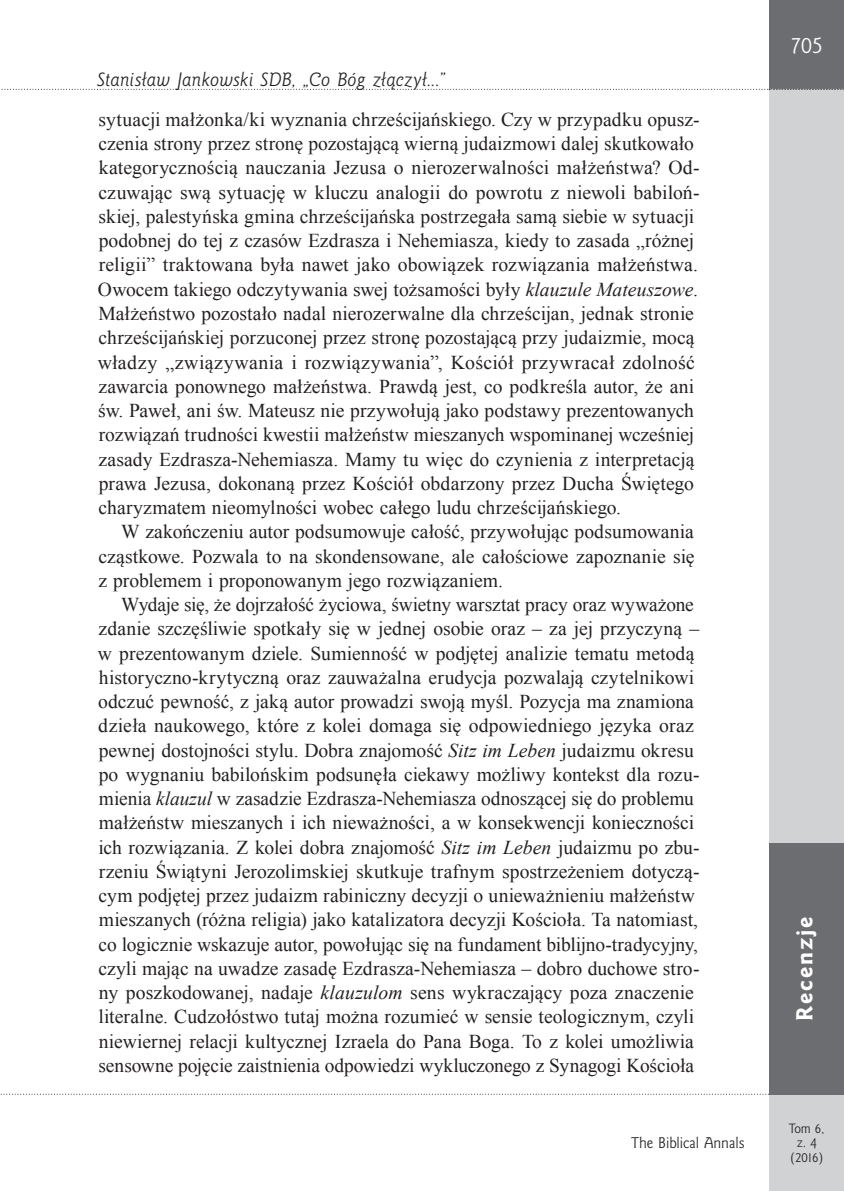
<style>
.page{position:relative;width:844px;height:1191px;background:#fff}
.page>*{position:absolute;margin:0;border:0;box-sizing:border-box;transform-origin:0 0}
.t1{font:21px "Goldy EFN Heavy";letter-spacing:.1em;color:#fff}
.t2{font:21px "Goldy EFN";color:#fff}
.Akapit{font:19.6px/24.3px "Times New Roman";color:#231f20}
.t3{font:italic 17.5px "Goldy EFN";letter-spacing:.01em;color:#231f20}
.t4{font:14px "Goldy EFN";color:#231f20}
.t5{font:12.25px/14.7px "Goldy EFN";color:#231f20;text-align:center}
.s1{font-style:italic}
</style>
<div class="page">
<div style="left:769px;top:0;width:74px;height:1191px;background:#d1d2d4"></div>
<div style="left:769px;top:0;width:74px;height:89px;background:#6c6d70"></div>
<svg style="left:1px;top:1093px;width:843px;height:1px"></svg>
<div style="left:769px;top:843px;width:74px;height:251px;background:#6c6d70"></div>
<svg style="left:1px;top:89px;width:843px;height:1px"></svg>
<p class="t3" style="left:97px;top:70px;width:349px">Stanisław Jankowski SDB, „Co Bóg złączył...”</p>
<p class="Akapit" style="left:98px;top:107px;width:603px">sytuacji małżonka/ki wyznania chrześcijańskiego. Czy w przypadku opusz&shy;czenia strony przez stronę pozostającą wierną judaizmowi dalej skutkowało kategorycznością nauczania Jezusa o nierozerwalności małżeństwa? Od&shy;czuwając swą sytuację w kluczu analogii do powrotu z niewoli babiloń&shy;skiej, palestyńska gmina chrześcijańska postrzegała samą siebie w sytuacji podobnej do tej z czasów Ezdrasza i Nehemiasza, kiedy to zasada „różnej religii” traktowana była nawet jako obowiązek rozwiązania małżeństwa.<br>Owocem takiego odczytywania swej tożsamości były <span class="s1">klauzule Mateuszowe</span>.<br>Małżeństwo pozostało nadal nierozerwalne dla chrześcijan, jednak stronie chrześcijańskiej porzuconej przez stronę pozostającą przy judaizmie, mocą władzy „związywania i rozwiązywania”, Kościół przywracał zdolność zawarcia ponownego małżeństwa. Prawdą jest, co podkreśla autor, że ani św. Paweł, ani św. Mateusz nie przywołują jako podstawy prezentowanych rozwiązań trudności kwestii małżeństw mieszanych wspominanej wcześniej zasady Ezdrasza-Nehemiasza. Mamy tu więc do czynienia z interpretacją prawa Jezusa, dokonaną przez Kościół obdarzony przez Ducha Świętego charyzmatem nieomylności wobec całego ludu chrześcijańskiego.</p>
<p class="Akapit" style="left:98px;top:519px;width:597px;text-align:justify;text-indent:23px">W zakończeniu autor podsumowuje całość, przywołując podsumowania cząstkowe. Pozwala to na skondensowane, ale całościowe zapoznanie się z problemem i proponowanym jego rozwiązaniem.</p>
<p class="Akapit" style="left:98px;top:592px;width:603px;text-indent:23px">Wydaje się, że dojrzałość życiowa, świetny warsztat pracy oraz wyważone zdanie szczęśliwie spotkały się w jednej osobie oraz – za jej przyczyną – w prezentowanym dziele. Sumienność w podjętej analizie tematu metodą historyczno-krytyczną oraz zauważalna erudycja pozwalają czytelnikowi odczuć pewność, z jaką autor prowadzi swoją myśl. Pozycja ma znamiona dzieła naukowego, które z kolei domaga się odpowiedniego języka oraz pewnej dostojności stylu. Dobra znajomość <span class="s1">Sitz im Leben</span> judaizmu okresu po wygnaniu babilońskim podsunęła ciekawy możliwy kontekst dla rozu&shy;mienia <span class="s1">klauzul</span> w zasadzie Ezdrasza-Nehemiasza odnoszącej się do problemu małżeństw mieszanych i ich nieważności, a w konsekwencji konieczności ich rozwiązania. Z kolei dobra znajomość <span class="s1">Sitz im Leben</span> judaizmu po zbu&shy;rzeniu Świątyni Jerozolimskiej skutkuje trafnym spostrzeżeniem dotyczą&shy;cym podjętej przez judaizm rabiniczny decyzji o unieważnieniu małżeństw mieszanych (różna religia) jako katalizatora decyzji Kościoła. Ta natomiast, co logicznie wskazuje autor, powołując się na fundament biblijno-tradycyjny, czyli mając na uwadze zasadę Ezdrasza-Nehemiasza – dobro duchowe stro&shy;ny poszkodowanej, nadaje <span class="s1">klauzulom</span> sens wykraczający poza znaczenie literalne. Cudzołóstwo tutaj można rozumieć w sensie teologicznym, czyli niewiernej relacji kultycznej Izraela do Pana Boga. To z kolei umożliwia sensowne pojęcie zaistnienia odpowiedzi wykluczonego z Synagogi Kościoła</p>
<p class="t4" style="left:631px;top:1134px;width:115px">The Biblical Annals</p>
<p class="t2" style="left:790px;top:33px;width:34px">705</p>
<p class="t1" style="left:791px;top:1021px;width:106px;rotate:-90deg">Recenzje</p>
<p class="t5" style="left:788px;top:1121px;width:37px">Tom 6, z. 4 (2016)</p>
</div>
